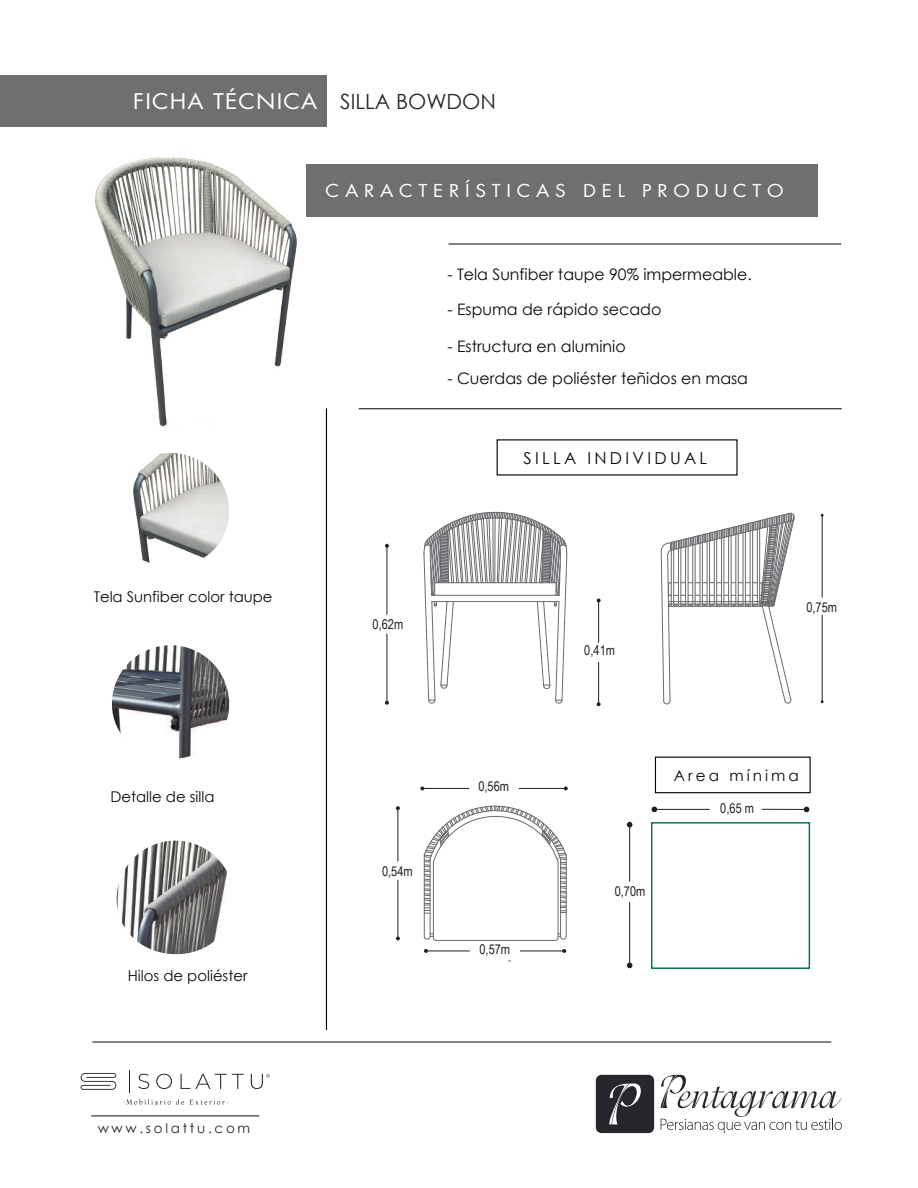
<style>
.page{position:relative;width:918px;height:1188px;background:#fff}
.page>*{position:absolute;margin:0;border:0;box-sizing:border-box;transform-origin:0 0}
.t1{font:21px "Futura Std";letter-spacing:.05em;color:#fff;scale:1.1 1}
.t2{font:21px "Century Gothic";color:#28262c}
.t3{font:17.4px "Futura Std";letter-spacing:.3em;color:#fff;scale:1.1 1}
.t4{font:16.5px "Century Gothic";letter-spacing:.2em;color:#0c090d}
.t5{font:15.75px "Century Gothic";color:#0c090d}
.t6{font:15.15px "Century Gothic";letter-spacing:.2em;color:#0c090d}
.t7{font:14.85px "Century Gothic";color:#0c090d}
.t8{font:13.5px "Arial Narrow";color:#231f20}
.t9{font:13.5px "Century Gothic";letter-spacing:.2em;color:#28262c}
</style>
<div class="page">
<div style="left:306px;top:164px;width:512px;height:52px;background:#6e7070"></div>
<img style="left:133px;top:453px;width:96px;height:110px">
<img style="left:116px;top:841px;width:111px;height:114px">
<img style="left:112px;top:645px;width:118px;height:114px">
<hr style="left:326px;top:408px;width:1px;height:622px;background:#000">
<div style="left:0;top:75px;width:326px;height:51px;background:#6e7070"></div>
<hr style="left:359px;top:408px;width:483px;height:1px;background:#0c090d">
<hr style="left:449px;top:244px;width:392px;height:1px;background:#0c090d">
<hr style="left:92px;top:1042px;width:739px;height:1px;background:#0c090d">
<svg style="left:596px;top:1075px;width:58px;height:58px;background:#3a393e"></svg>
<svg style="left:661px;top:1075px;width:181px;height:58px"></svg>
<svg style="left:123px;top:1099px;width:105px;height:6px"></svg>
<svg style="left:138px;top:1074px;width:11px;height:15px"></svg>
<svg style="left:156px;top:1074px;width:16px;height:15px"></svg>
<svg style="left:181px;top:1074px;width:63px;height:15px"></svg>
<svg style="left:251px;top:1074px;width:19px;height:15px"></svg>
<svg style="left:81px;top:1073px;width:35px;height:17px"></svg>
<svg style="left:129px;top:1070px;width:1px;height:22px"></svg>
<hr style="left:91px;top:1116px;width:168px;height:1px;background:#0c090d">
<img style="left:95px;top:157px;width:221px;height:270px">
<hr style="left:387px;top:634px;width:1px;height:69px;background:#231f20">
<svg style="left:385px;top:701px;width:4px;height:4px"></svg>
<hr style="left:387px;top:546px;width:1px;height:68px;background:#231f20">
<svg style="left:385px;top:544px;width:4px;height:4px"></svg>
<hr style="left:598px;top:662px;width:1px;height:42px;background:#231f20">
<svg style="left:597px;top:702px;width:4px;height:4px"></svg>
<hr style="left:598px;top:600px;width:1px;height:43px;background:#231f20">
<svg style="left:424px;top:512px;width:143px;height:192px"></svg>
<hr style="left:424px;top:855px;width:1px;height:81px;background:#6a6b6e">
<hr style="left:430px;top:859px;width:1px;height:77px;background:#6a6b6e">
<hr style="left:560px;top:860px;width:1px;height:77px;background:#6a6b6e">
<hr style="left:566px;top:855px;width:1px;height:82px;background:#6a6b6e">
<hr style="left:558px;top:862px;width:1px;height:76px;background:#6a6b6e">
<hr style="left:436px;top:940px;width:120px;height:1px;background:#6a6b6e">
<hr style="left:433px;top:862px;width:1px;height:76px;background:#6a6b6e">
<hr style="left:426px;top:951px;width:43px;height:1px;background:#231f20">
<svg style="left:424px;top:949px;width:4px;height:4px"></svg>
<hr style="left:520px;top:951px;width:44px;height:1px;background:#231f20">
<svg style="left:562px;top:949px;width:4px;height:4px"></svg>
<hr style="left:422px;top:788px;width:47px;height:1px;background:#231f20">
<svg style="left:420px;top:786px;width:4px;height:4px"></svg>
<hr style="left:519px;top:788px;width:47px;height:1px;background:#231f20">
<svg style="left:564px;top:786px;width:4px;height:4px"></svg>
<svg style="left:424px;top:806px;width:143px;height:108px"></svg>
<svg style="left:424px;top:934px;width:12px;height:7px"></svg>
<svg style="left:555px;top:934px;width:12px;height:7px"></svg>
<hr style="left:398px;top:880px;width:1px;height:59px;background:#231f20">
<svg style="left:396px;top:936px;width:4px;height:4px"></svg>
<hr style="left:398px;top:808px;width:1px;height:53px;background:#231f20">
<svg style="left:396px;top:806px;width:4px;height:4px"></svg>
<svg style="left:661px;top:513px;width:134px;height:191px"></svg>
<hr style="left:822px;top:515px;width:1px;height:82px;background:#231f20">
<hr style="left:822px;top:615px;width:1px;height:87px;background:#231f20">
<div style="left:655px;top:757px;width:156px;height:36px;border:1px solid #000"></div>
<hr style="left:629px;top:825px;width:1px;height:56px;background:#231f20">
<svg style="left:627px;top:822px;width:5px;height:6px"></svg>
<hr style="left:629px;top:902px;width:1px;height:64px;background:#231f20">
<svg style="left:627px;top:963px;width:5px;height:5px"></svg>
<div style="left:651px;top:822px;width:159px;height:147px;border:2px solid #087757"></div>
<hr style="left:654px;top:809px;width:55px;height:1px;background:#231f20">
<svg style="left:652px;top:807px;width:5px;height:5px"></svg>
<hr style="left:762px;top:809px;width:45px;height:1px;background:#231f20">
<svg style="left:804px;top:807px;width:5px;height:5px"></svg>
<h1 class="t1" style="left:133px;top:88px;width:169px">FICHA TÉCNICA</h1>
<h1 class="t2" style="left:340px;top:86px;width:157px">SILLA BOWDON</h1>
<p class="t3" style="left:326px;top:180px;width:418px">CARACTERÍSTICAS DEL PRODUCTO</p>
<p class="t5" style="left:447px;top:264px;width:306px">- Tela Sunfiber taupe 90% impermeable.</p>
<p class="t5" style="left:447px;top:298px;width:215px">- Espuma de rápido secado</p>
<p class="t5" style="left:447px;top:335px;width:180px">- Estructura en aluminio</p>
<p class="t5" style="left:447px;top:367px;width:302px">- Cuerdas de poliéster teñidos en masa</p>
<p class="t4" style="left:524px;top:446px;width:185px">SILLA INDIVIDUAL</p>
<p class="t7" style="left:94px;top:586px;width:180px">Tela Sunfiber color taupe</p>
<p class="t7" style="left:110px;top:787px;width:106px">Detalle de silla</p>
<p class="t7" style="left:128px;top:966px;width:121px">Hilos de poliéster</p>
<p class="t8" style="left:373px;top:614px;width:32px">0,62m</p>
<p class="t8" style="left:382px;top:862px;width:32px">0,54m</p>
<p class="t8" style="left:478px;top:777px;width:32px">0,56m</p>
<p class="t8" style="left:479px;top:939px;width:32px">0,57m</p>
<p class="t8" style="left:584px;top:641px;width:32px">0,41m</p>
<p class="t8" style="left:806px;top:597px;width:32px">0,75m</p>
<p class="t8" style="left:615px;top:882px;width:32px;rotate:-1deg">0,70m</p>
<p class="t6" style="left:674px;top:765px;width:127px">Area mínima</p>
<p class="t8" style="left:720px;top:799px;width:35px;rotate:-1deg">0,65 m</p>
<p class="t9" style="left:98px;top:1119px;width:154px">www.solattu.com</p>
</div>
